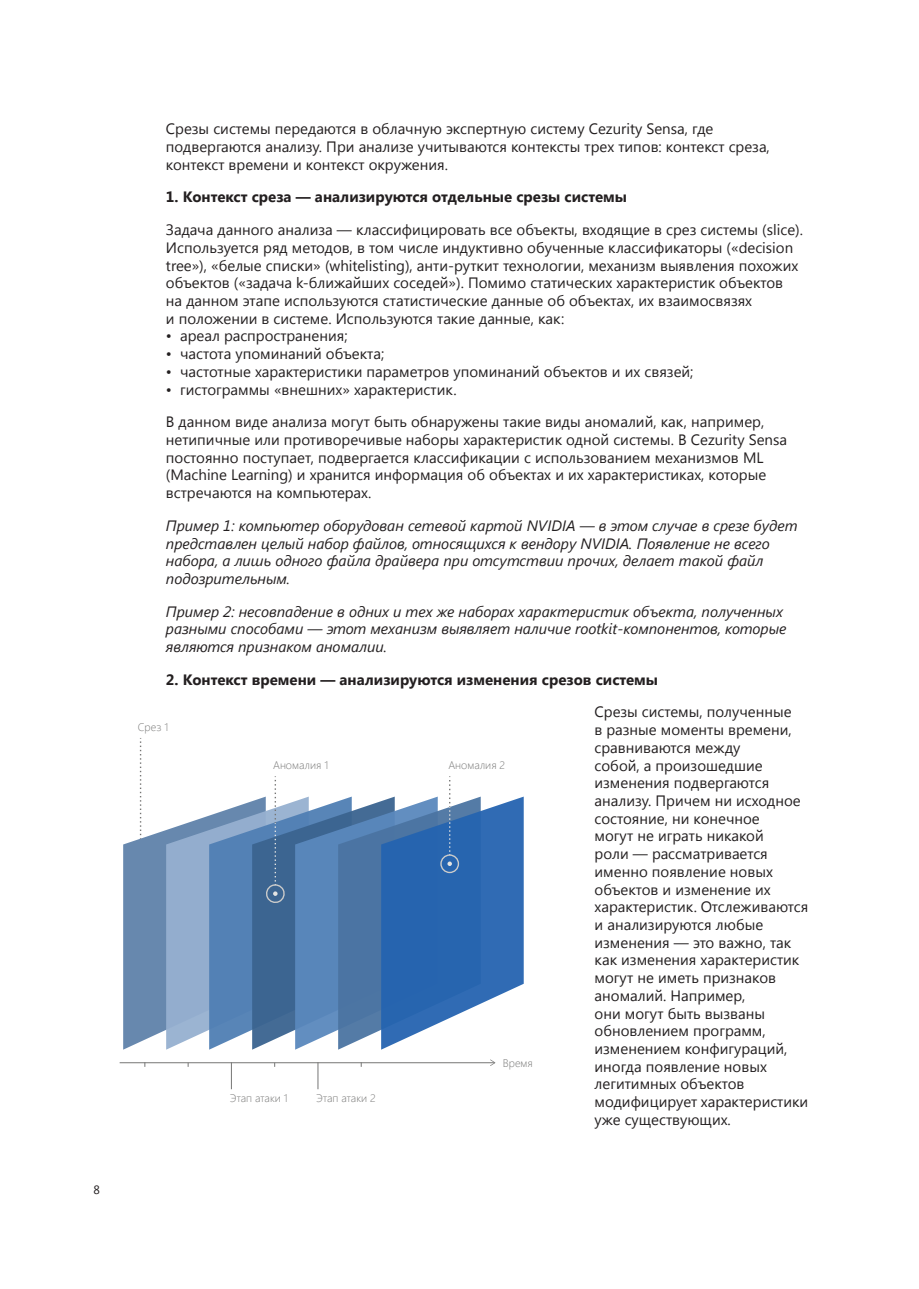
<style>
.page{position:relative;width:919px;height:1289px;background:#fff}
.page>*{position:absolute;margin:0;border:0;box-sizing:border-box;transform-origin:0 0}
.t1{font:15px/17.7px "Segoe UI";color:#231f20}
.Example{font:italic 15px/17.7px "Segoe UI";color:#231f20}
.Subheading{font:700 15px "Segoe UI";color:#231f20}
.t2{font:12px "Segoe UI";color:#231f20}
.t3{font:300 10.95px "Segoe UI";color:#767675}
</style>
<div class="page">
<hr style="left:120px;top:1062px;width:374px;height:1px;background:#767675">
<svg style="left:490px;top:1059px;width:5px;height:6px"></svg>
<svg style="left:231px;top:1062px;width:1px;height:27px"></svg>
<svg style="left:317px;top:1062px;width:1px;height:27px"></svg>
<svg style="left:123px;top:738px;width:400px;height:311px"></svg>
<p class="t2" style="left:94px;top:1180px;width:8px">8</p>
<p class="t1" style="left:166px;top:119px;width:605px">Срезы системы передаются в облачную экспертную систему Cezurity Sensa, где подвергаются анализу. При анализе учитываются контексты трех типов: контекст среза, контекст времени и контекст окружения.</p>
<p class="Subheading" style="left:166px;top:186px;width:462px">1. Контекст среза — анализируются отдельные срезы системы</p>
<p class="t1" style="left:166px;top:220px;width:638px">Задача данного анализа — классифицировать все объекты, входящие в срез системы (slice).<br>Используется ряд методов, в том числе индуктивно обученные классификаторы («decision tree»), «белые списки» (whitelisting), анти-руткит технологии, механизм выявления похожих объектов («задача k-ближайших соседей»). Помимо статических характеристик объектов на данном этапе используются статистические данные об объектах, их взаимосвязях<br>и положении в системе. Используются такие данные, как:</p>
<p class="t1" style="left:166px;top:326px;width:183px">• ареал распространения;</p>
<p class="t1" style="left:166px;top:344px;width:220px">• частота упоминаний объекта;</p>
<p class="t1" style="left:166px;top:362px;width:529px">• частотные характеристики параметров упоминаний объектов и их связей;</p>
<p class="t1" style="left:166px;top:379px;width:292px">• гистограммы «внешних» характеристик.</p>
<p class="t1" style="left:166px;top:412px;width:622px">В данном виде анализа могут быть обнаружены такие виды аномалий, как, например, нетипичные или противоречивые наборы характеристик одной системы. В Cezurity Sensa постоянно поступает, подвергается классификации с использованием механизмов ML (Machine Learning) и хранится информация об объектах и их характеристиках, которые встречаются на компьютерах.</p>
<p class="Example" style="left:166px;top:516px;width:633px">Пример 1: компьютер оборудован сетевой картой NVIDIA — в этом случае в срезе будет представлен целый набор файлов, относящихся к вендору NVIDIA. Появление не всего набора, а лишь одного файла драйвера при отсутствии прочих, делает такой файл подозрительным.</p>
<p class="Example" style="left:166px;top:601px;width:622px">Пример 2: несовпадение в одних и тех же наборах характеристик объекта, полученных разными способами — этот механизм выявляет наличие rootkit-компонентов, которые являются признаком аномалии.</p>
<p class="Subheading" style="left:166px;top:668px;width:493px">2. Контекст времени — анализируются изменения срезов системы</p>
<p class="t1" style="left:594px;top:702px;width:215px">Срезы системы, полученные<br>в разные моменты времени, сравниваются между<br>собой, а произошедшие изменения подвергаются анализу. Причем ни исходное состояние, ни конечное<br>могут не играть никакой<br>роли — рассматривается именно появление новых объектов и изменение их характеристик. Отслеживаются и анализируются любые изменения — это важно, так как изменения характеристик могут не иметь признаков аномалий. Например,<br>они могут быть вызваны обновлением программ, изменением конфигураций, иногда появление новых легитимных объектов модифицирует характеристики уже существующих.</p>
<p class="t3" style="left:138px;top:719px;width:32px">Срез 1</p>
<p class="t3" style="left:273px;top:756px;width:57px">Аномалия 1</p>
<p class="t3" style="left:448px;top:756px;width:58px">Аномалия 2</p>
<p class="t3" style="left:503px;top:1054px;width:31px">Время</p>
<p class="t3" style="left:230px;top:1089px;width:59px">Этап атаки 1</p>
<p class="t3" style="left:316px;top:1089px;width:61px">Этап атаки 2</p>
</div>
